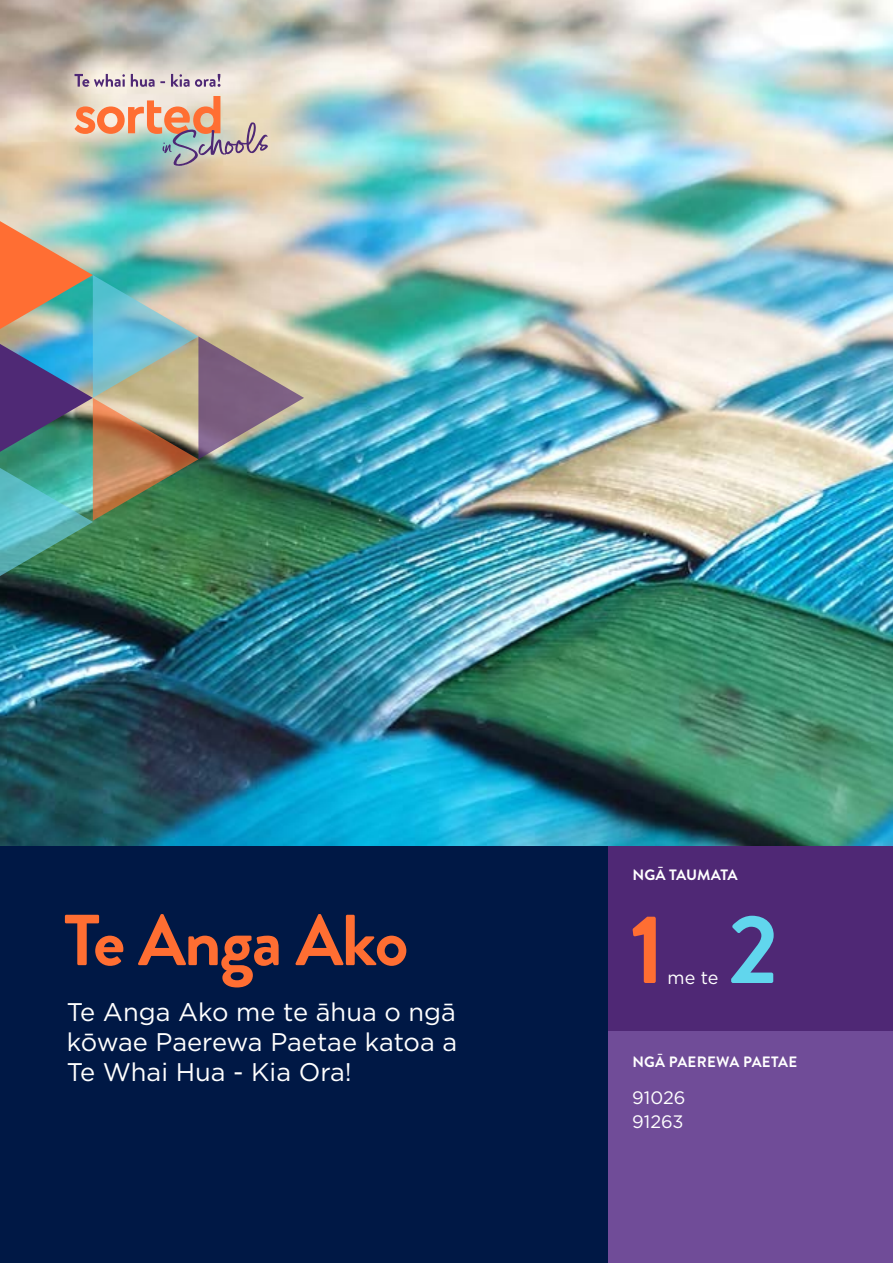
<style>
.page{position:relative;width:893px;height:1263px;background:#fff}
.page>*{position:absolute;margin:0;border:0;box-sizing:border-box;transform-origin:0 0}
.t1{font:700 97.5px "Brandon Grotesque";color:#ff6e32}
.t2{font:700 72px "Brandon Grotesque";letter-spacing:-.025em;color:#ff6e32}
.t3{font:25.5px/30px "Gotham";color:#fff;text-align:justify}
.t4{font:18px/24px "Gotham";color:#fff}
.t5{font:700 15px "Brandon Grotesque";letter-spacing:.02em;color:#fff}
.t6{font:700 15px "Brandon Grotesque";color:#fff}
.s1{color:#61d6ed}
</style>
<div class="page">
<img style="left:0;top:0;width:893px;height:846px">
<div style="left:0;top:846px;width:609px;height:417px;background:#001845"></div>
<div style="left:609px;top:846px;width:284px;height:417px;background:#704c98"></div>
<svg style="left:75px;top:96px;width:193px;height:70px;background:#cdbaa6"></svg>
<svg style="left:75px;top:74px;width:50px;height:13px"></svg>
<svg style="left:131px;top:74px;width:34px;height:13px"></svg>
<svg style="left:171px;top:74px;width:49px;height:13px"></svg>
<div style="left:609px;top:846px;width:284px;height:185px;background:#4f2875"></div>
<img style="left:0;top:221px;width:304px;height:362px">
<h2 class="t2" style="left:64px;top:890px;width:346px">Te Anga Ako</h2>
<p class="t3" style="left:67px;top:997px;width:392px">Te Anga Ako me te āhua o ngā kōwae Paerewa Paetae katoa a Te Whai Hua - Kia Ora!</p>
<p class="t6" style="left:633px;top:864px;width:107px">NGĀ TAUMATA</p>
<h1 class="t1" style="left:630px;top:881px;width:150px">1 <span class="s1">2</span></h1>
<p class="t4" style="left:668px;top:965px;width:52px">me te</p>
<p class="t5" style="left:632px;top:1051px;width:166px">NGĀ PAEREWA PAETAE</p>
<p class="t4" style="left:632px;top:1085px;width:55px">91026<br>91263</p>
</div>
